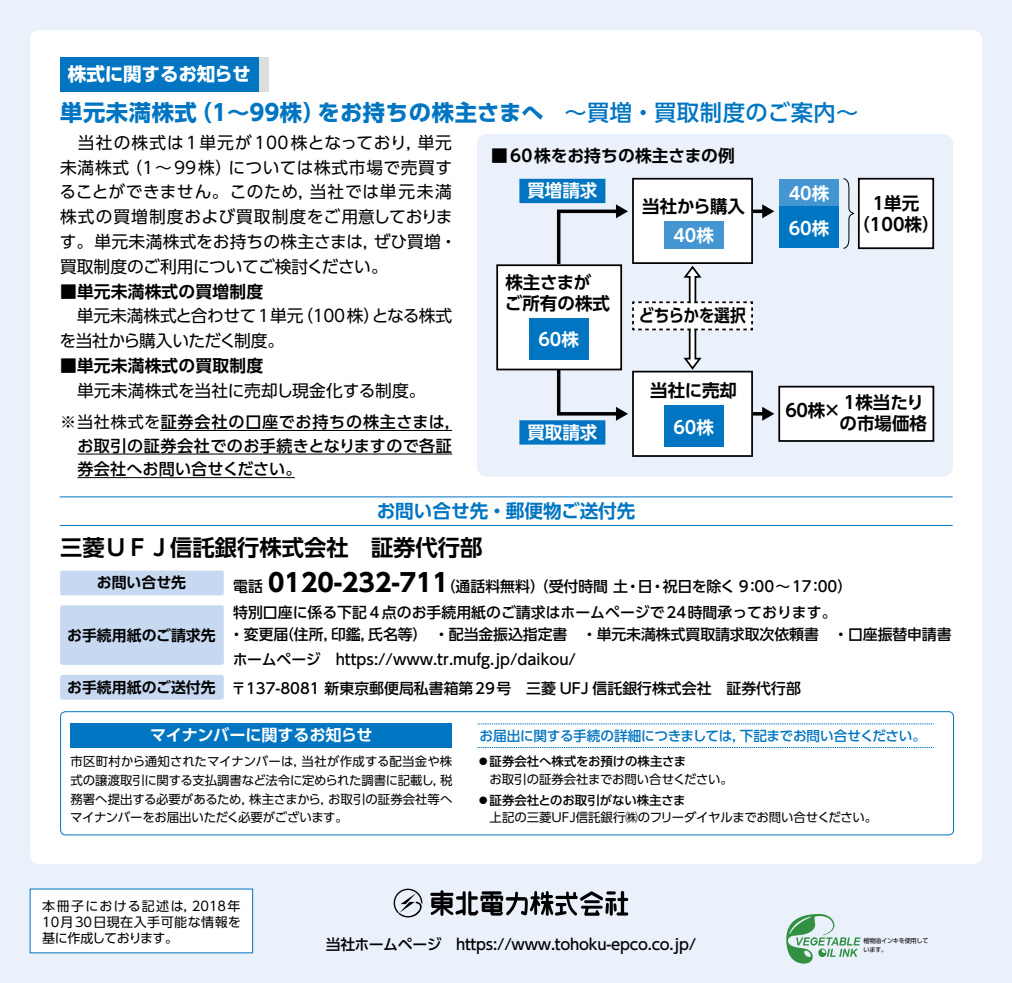
<style>
.page{position:relative;width:1012px;height:983px;background:#fff}
.page>*{position:absolute;margin:0;border:0;box-sizing:border-box;transform-origin:0 0}
.t1{font:700 22.4px "UD Shin Go Pro";letter-spacing:.025em;color:#0075c2}
.t2{font:700 22.4px "UD Shin Go Pro De";color:#000}
.t3{font:700 18.55px "UD Shin Go Pro De";color:#0075c2}
.t4{font:700 18.55px "UD Shin Go Pro";letter-spacing:-.01em;color:#fff}
.t5{font:700 17.5px/21px "UD Shin Go Pro De";color:#000;text-align:center}
.t6{font:700 17.5px/35.2px "UD Shin Go Pro De";color:#fff}
.t7{font:700 17.5px "UD Shin Go Pro De";letter-spacing:-.025em;color:#000;scale:.9 1}
.t8{font:16.8px/24.8px "UD Shin Go Pro";letter-spacing:.01em;color:#000}
.t9{font:16.8px/24.8px "UD Shin Go Pro";letter-spacing:-.025em;color:#000}
.t10{font:700 16.8px "UD Shin Go Pro De";letter-spacing:.01em;color:#000}
.t11{font:500 16.1px/23.6px "UD Shin Go Pro";letter-spacing:.025em;color:#000}
.t12{font:700 16.1px "UD Shin Go Pro De";letter-spacing:-.015em;color:#fff}
.t13{font:500 14.88px/22.4px "UD Shin Go Pro";color:#000}
.t14{font:700 14.88px "UD Shin Go Pro De";color:#000}
.t15{font:500 13.65px "UD Shin Go Pro";letter-spacing:-.025em;color:#0075c2}
.t16{font:12.95px/16.1px "UD Shin Go Pro";letter-spacing:.04em;color:#000;text-align:justify}
.t17{font:12.42px/18.6px "UD Shin Go Pro";letter-spacing:-.015em;color:#000;text-align:justify}
.t18{font:500 12.42px "UD Shin Go Pro";color:#000}
.t19{font:6.12px/8.8px "UD Shin Go Pro";letter-spacing:-.05em;color:#000}
.s1{font-weight:500}
.s2{font-weight:400}
.s3{font-weight:700;font-size:24.85px}
.s4{font-family:"UD Shin Go Pro De";font-weight:700}
</style>
<div class="page">
<div style="left:0;top:0;width:1012px;height:982px;background:#eaf1fa"></div>
<div style="left:30px;top:30px;width:952px;height:834px;background:#fff;border-radius:10px"></div>
<div style="left:477px;top:134px;width:476px;height:342px;background:#eaf1fa;border-radius:10px"></div>
<svg style="left:754px;top:209px;width:8px;height:4px"></svg>
<svg style="left:762px;top:204px;width:12px;height:14px"></svg>
<div style="left:779px;top:179px;width:60px;height:27px;background:#4496d3"></div>
<div style="left:779px;top:206px;width:60px;height:42px;background:#0075c2"></div>
<div style="left:859px;top:179px;width:74px;height:69px;background:#fff"></div>
<div style="left:858px;top:178px;width:76px;height:71px;border:2px solid #000"></div>
<div style="left:779px;top:386px;width:154px;height:55px;background:#fff"></div>
<div style="left:778px;top:385px;width:156px;height:56px;border:2px solid #000"></div>
<hr style="left:745px;top:412px;width:19px;height:3px;background:#000">
<svg style="left:762px;top:407px;width:12px;height:13px"></svg>
<div style="left:520px;top:179px;width:85px;height:23px;background:#0075c2"></div>
<div style="left:519px;top:179px;width:86px;height:24px;border:2px solid #0075c2"></div>
<div style="left:520px;top:421px;width:85px;height:22px;background:#0075c2"></div>
<div style="left:519px;top:420px;width:86px;height:24px;border:2px solid #0075c2"></div>
<div style="left:497px;top:265px;width:124px;height:104px;background:#fff"></div>
<div style="left:496px;top:264px;width:126px;height:106px;border:2px solid #000"></div>
<svg style="left:843px;top:178px;width:12px;height:71px"></svg>
<div style="left:633px;top:371px;width:119px;height:85px;background:#fff"></div>
<div style="left:632px;top:370px;width:121px;height:87px;border:2px solid #000"></div>
<div style="left:664px;top:405px;width:59px;height:41px;background:#0075c2"></div>
<div style="left:529px;top:318px;width:59px;height:42px;background:#0075c2"></div>
<svg style="left:555px;top:204px;width:199px;height:216px"></svg>
<div style="left:633px;top:179px;width:119px;height:84px;background:#fff"></div>
<div style="left:632px;top:178px;width:121px;height:86px;border:2px solid #000"></div>
<div style="left:664px;top:221px;width:59px;height:28px;background:#4496d3"></div>
<svg style="left:786px;top:914px;width:75px;height:49px"></svg>
<div style="left:60px;top:605px;width:164px;height:59px;background:#c7d9f0;border-radius:2px"></div>
<div style="left:60px;top:674px;width:164px;height:25px;background:#c7d9f0;border-radius:2px"></div>
<div style="left:60px;top:570px;width:164px;height:25px;background:#c7d9f0;border-radius:2px"></div>
<hr style="left:60px;top:496px;width:893px;height:1px;background:#0075c2">
<hr style="left:60px;top:525px;width:893px;height:1px;background:#0075c2">
<div style="left:259px;top:57px;width:9px;height:35px;background:#dcdddd"></div>
<div style="left:60px;top:57px;width:199px;height:35px;background:#0075c2"></div>
<hr style="left:160px;top:430px;width:292px;height:1px;background:#000">
<hr style="left:78px;top:453px;width:374px;height:1px;background:#000">
<hr style="left:78px;top:477px;width:217px;height:1px;background:#000">
<div style="left:30px;top:888px;width:223px;height:64px;background:#fff"></div>
<svg style="left:430px;top:890px;width:198px;height:25px"></svg>
<svg style="left:394px;top:888px;width:28px;height:29px"></svg>
<div style="left:70px;top:722px;width:382px;height:25px;background:#0075c2"></div>
<svg style="left:477px;top:723px;width:457px;height:1px"></svg>
<svg style="left:477px;top:747px;width:457px;height:1px"></svg>
<div style="left:60px;top:711px;width:894px;height:124px;border:1px solid #0075c2;border-radius:5px"></div>
<p class="t4" style="left:68px;top:59px;width:185px">株式に関するお知らせ</p>
<h1 class="t1" style="left:60px;top:95px;width:800px">単元未満株式（１〜９９株）をお持ちの株主さまへ <span class="s1">〜買増・買取制度のご案内〜</span></h1>
<p class="t8" style="left:60px;top:129px;width:399px">　当社の株式は1単元が100株となっており，単元未満株式（1〜99株）については株式市場で売買することができません。このため，当社では単元未満株式の買増制度および買取制度をご用意しております。単元未満株式をお持ちの株主さまは，ぜひ買増・買取制度のご利用についてご検討ください。</p>
<p class="t10" style="left:60px;top:277px;width:204px">■単元未満株式の買増制度</p>
<p class="t9" style="left:60px;top:303px;width:394px">　単元未満株式と合わせて1単元（100株）となる株式を当社から購入いただく制度。</p>
<p class="t10" style="left:60px;top:352px;width:204px">■単元未満株式の買取制度</p>
<p class="t8" style="left:60px;top:377px;width:367px">　単元未満株式を当社に売却し現金化する制度。</p>
<p class="t11" style="left:77px;top:409px;width:385px;text-indent:-17px"><span class="s2">※当社株式を</span>証券会社の口座でお持ちの株主さまは，お取引の証券会社でのお手続きとなりますので各証券会社へお問い合せください。</p>
<p class="t10" style="left:491px;top:142px;width:245px">■ 60株をお持ちの株主さまの例</p>
<p class="t6" style="left:527px;top:172px;width:71px">買増請求</p>
<p class="t6" style="left:789px;top:175px;width:42px">40株<br>60株</p>
<p class="t5" style="left:852px;top:192px;width:89px">1単元（100株）</p>
<p class="t5" style="left:642px;top:195px;width:104px">当社から購入</p>
<p class="t6" style="left:673px;top:217px;width:42px">40株</p>
<p class="t5" style="left:505px;top:271px;width:107px;text-align:left">株主さまがご所有の株式</p>
<p class="t7" style="left:639px;top:301px;width:121px">どちらかを選択</p>
<p class="t6" style="left:538px;top:321px;width:42px">60株</p>
<p class="t5" style="left:650px;top:379px;width:88px">当社に売却</p>
<p class="t6" style="left:673px;top:408px;width:42px">60株</p>
<p class="t5" style="left:782px;top:391px;width:146px;text-align:right">６０株× 1株当たりの市場価格</p>
<p class="t6" style="left:527px;top:414px;width:71px">買取請求</p>
<p class="t3" style="left:377px;top:496px;width:260px">お問い合せ先・郵便物ご送付先</p>
<h1 class="t2" style="left:60px;top:529px;width:424px">三菱ＵＦＪ信託銀行株式会社　証券代行部</h1>
<p class="t14" style="left:97px;top:570px;width:91px">お問い合せ先</p>
<p class="t13" style="left:233px;top:574px;width:621px">電話 <span class="s3">0120-232-711</span>（通話料無料）（受付時間 土・日・祝日を除く 9：00〜17：00）</p>
<p class="t13" style="left:229px;top:600px;width:724px">特別口座に係る下記４点のお手続用紙のご請求はホームページで24時間承っております。<br>・変更届（住所，印鑑，氏名等）　 ・配当金振込指定書　・単元未満株式買取請求取次依頼書　・口座振替申請書</p>
<p class="t13" style="left:233px;top:647px;width:345px">ホームページ　https://www.tr.mufg.jp/daikou/</p>
<p class="t14" style="left:67px;top:623px;width:150px">お手続用紙のご請求先</p>
<p class="t13" style="left:67px;top:677px;width:735px"><span class="s4">お手続用紙のご送付先</span> 〒137-8081 新東京郵便局私書箱第29号　三菱 UFJ 信託銀行株式会社　証券代行部</p>
<p class="t12" style="left:150px;top:722px;width:224px">マイナンバーに関するお知らせ</p>
<p class="t15" style="left:480px;top:724px;width:448px">お届出に関する手続の詳細につきましては，下記までお問い合せください。</p>
<p class="t18" style="left:477px;top:751px;width:211px">◦証券会社へ株式をお預けの株主さま</p>
<p class="t17" style="left:477px;top:769px;width:257px">　お取引の証券会社までお問い合せください。</p>
<p class="t18" style="left:477px;top:789px;width:210px">◦証券会社とのお取引がない株主さま</p>
<p class="t17" style="left:477px;top:807px;width:402px">　上記の三菱ＵＦＪ信託銀行㈱のフリーダイヤルまでお問い合せください。</p>
<p class="t17" style="left:70px;top:751px;width:384px">市区町村から通知されたマイナンバーは，当社が作成する配当金や株式の譲渡取引に関する支払調書など法令に定められた調書に記載し，税務署へ提出する必要があるため，株主さまから，お取引の証券会社等へマイナンバーをお届出いただく必要がございます。</p>
<p class="t16" style="left:42px;top:897px;width:200px">本冊子における記述は，2018年10月30日現在入手可能な情報を基に作成しております。</p>
<p class="t13" style="left:326px;top:932px;width:372px">当社ホームページ　https://www.tohoku-epco.co.jp/</p>
<p class="t19" style="left:863px;top:936px;width:67px">植物油インキを使用しています。</p>
</div>
